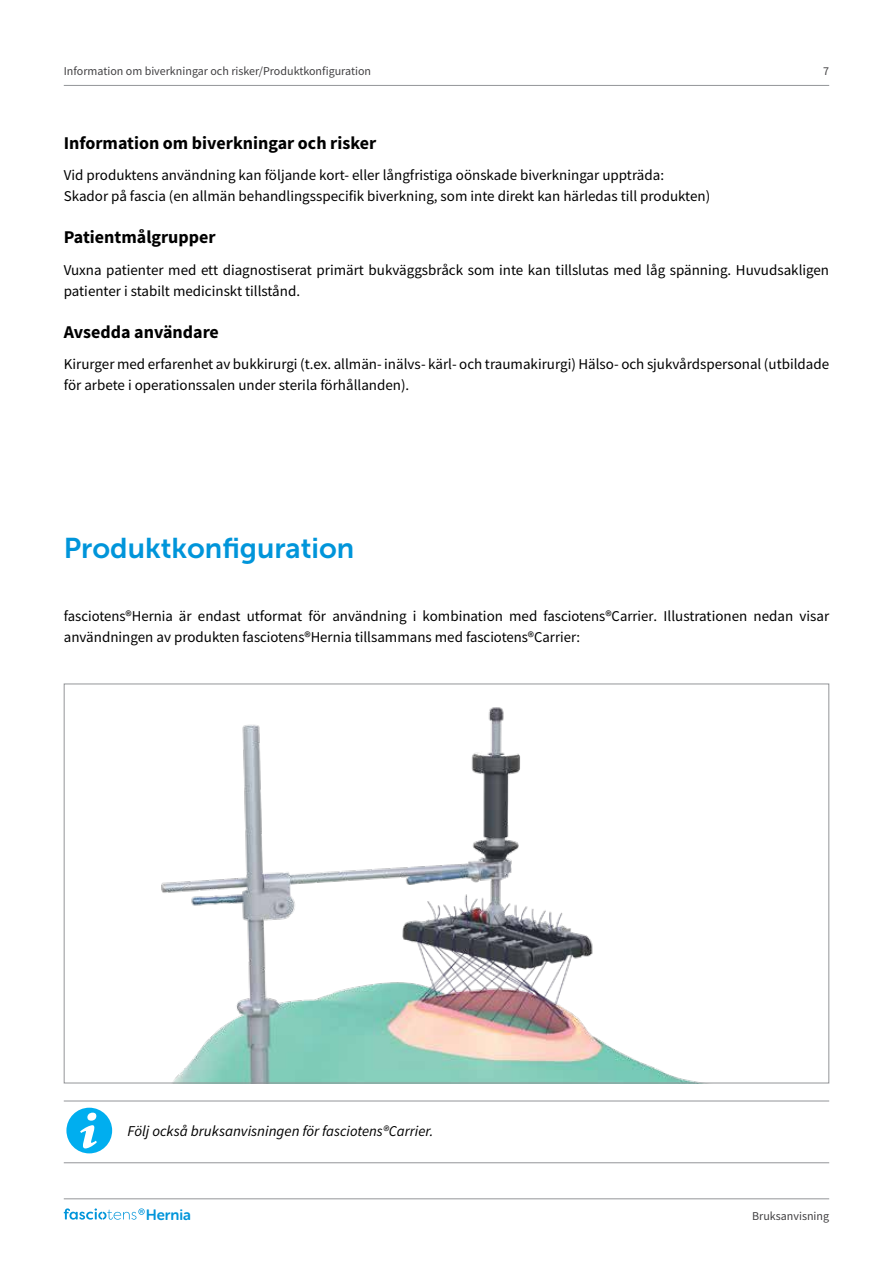
<style>
.page{position:relative;width:893px;height:1263px;background:#fff}
.page>*{position:absolute;margin:0;border:0;box-sizing:border-box;transform-origin:0 0}
.t1{font:28.5px "Museo Sans 700";color:#0095da}
.t2{font:700 18px "Source Sans Pro";color:#000}
.t3{font:15px/21px "Source Sans Pro";color:#000}
.t4{font:italic 15px "Source Sans Pro";color:#000}
.t5{font:15px "Museo Sans Rounded 700";color:#0095da}
.t6{font:12px "Source Sans Pro";color:#414042}
</style>
<div class="page">
<hr style="left:64px;top:85px;width:765px;height:1px;background:#939598">
<hr style="left:64px;top:1198px;width:765px;height:1px;background:#939598">
<svg style="left:64px;top:1208px;width:81px;height:12px"></svg>
<img style="left:161px;top:707px;width:532px;height:374px">
<hr style="left:64px;top:1162px;width:765px;height:1px;background:#939598">
<hr style="left:64px;top:1101px;width:765px;height:1px;background:#939598">
<div style="left:66px;top:1108px;width:46px;height:45px;background:#00aeef;border-radius:50%"></div>
<div style="left:87px;top:1113px;width:9px;height:8px;background:#fff;border-radius:4px"></div>
<svg style="left:80px;top:1125px;width:17px;height:23px"></svg>
<p class="t6" style="left:64px;top:63px;width:309px">Information om biverkningar och risker/Produktkonfiguration</p>
<p class="t6" style="left:823px;top:63px;width:7px">7</p>
<p class="t2" style="left:64px;top:130px;width:314px">Information om biverkningar och risker</p>
<p class="t3" style="left:64px;top:164px;width:648px">Vid produktens användning kan följande kort- eller långfristiga oönskade biverkningar uppträda:<br>Skador på fascia (en allmän behandlingsspecifik biverkning, som inte direkt kan härledas till produkten)</p>
<p class="t2" style="left:64px;top:225px;width:153px">Patientmålgrupper</p>
<p class="t3" style="left:64px;top:259px;width:767px">Vuxna patienter med ett diagnostiserat primärt bukväggsbråck som inte kan tillslutas med låg spänning. Huvudsakligen patienter i stabilt medicinskt tillstånd.</p>
<p class="t2" style="left:64px;top:319px;width:157px">Avsedda användare</p>
<p class="t3" style="left:64px;top:353px;width:767px">Kirurger med erfarenhet av bukkirurgi (t.ex. allmän- inälvs- kärl- och traumakirurgi) Hälso- och sjukvårdspersonal (utbildade för arbete i operationssalen under sterila förhållanden).</p>
<h1 class="t1" style="left:64px;top:532px;width:292px">Produktkonfiguration</h1>
<p class="t3" style="left:64px;top:605px;width:767px">fasciotens®Hernia är endast utformat för användning i kombination med fasciotens®Carrier. Illustrationen nedan visar användningen av produkten fasciotens®Hernia tillsammans med fasciotens®Carrier:</p>
<p class="t4" style="left:128px;top:1121px;width:307px">Följ också bruksanvisningen för fasciotens®Carrier.</p>
<p class="t5" style="left:146px;top:1206px;width:47px">Hernia</p>
<p class="t6" style="left:752px;top:1208px;width:79px">Bruksanvisning</p>
</div>
